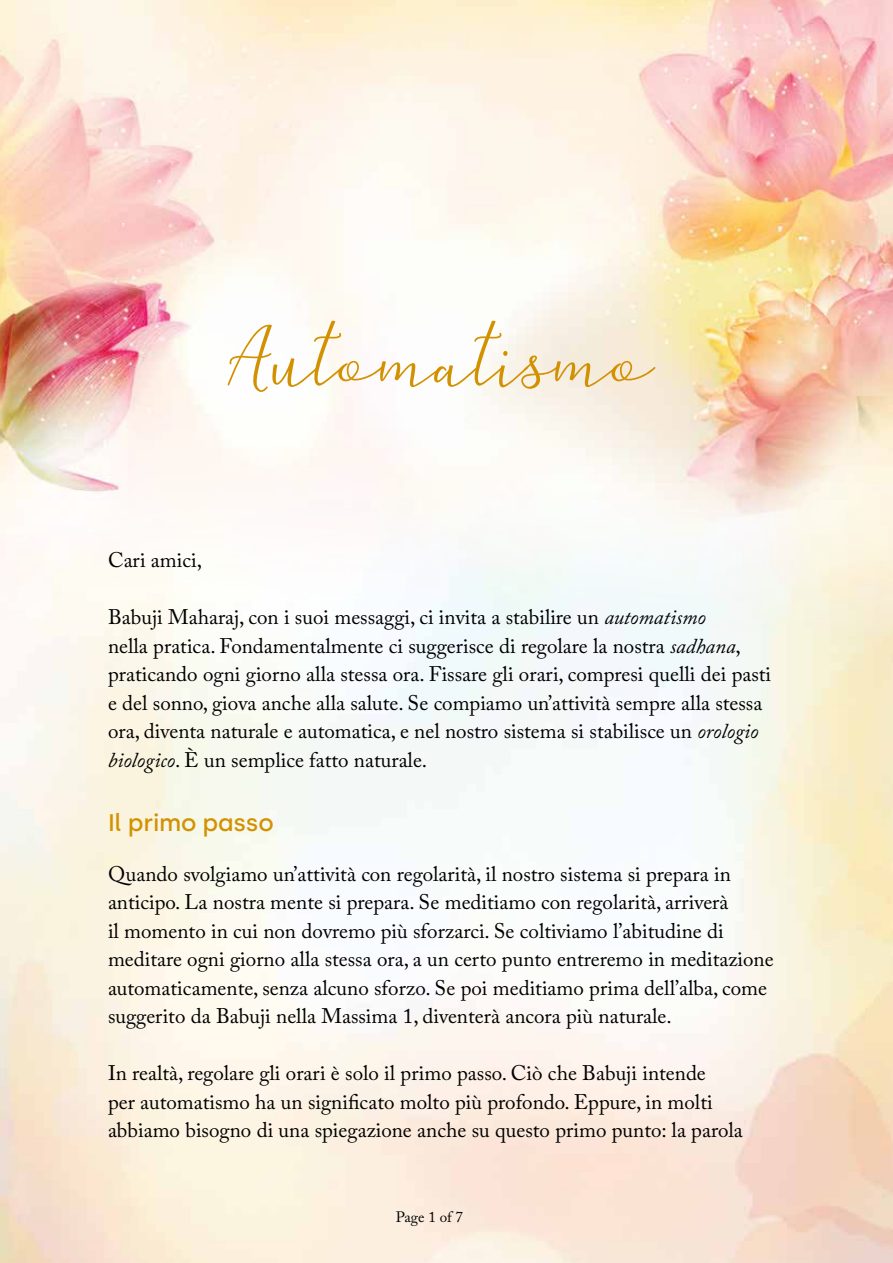
<style>
.page{position:relative;width:893px;height:1263px;background:#fff}
.page>*{position:absolute;margin:0;border:0;box-sizing:border-box;transform-origin:0 0}
.t1{font:85.95px "sidaghis";letter-spacing:-.005em;color:#d29100}
.t2{font:500 24px "Silka";letter-spacing:-.01em;color:#d29100}
.t3{font:21px/28.5px "Adobe Caslon Pro";color:#000}
.t4{font:15px "Adobe Caslon Pro";letter-spacing:-.005em;color:#000}
.s1{font-style:italic}
</style>
<div class="page">
<img style="left:0;top:0;width:893px;height:631px">
<h1 class="t1" style="left:230px;top:305px;width:425px">Automatismo</h1>
<p class="t3" style="left:108px;top:546px;width:96px">Cari amici,</p>
<p class="t3" style="left:108px;top:602px;width:665px">Babuji Maharaj, con i suoi messaggi, ci invita a stabilire un <span class="s1">automatismo<br></span>nella pratica. Fondamentalmente ci suggerisce di regolare la nostra <span class="s1">sadhana</span>, praticando ogni giorno alla stessa ora. Fissare gli orari, compresi quelli dei pasti e del sonno, giova anche alla salute. Se compiamo un’attività sempre alla stessa ora, diventa naturale e automatica, e nel nostro sistema si stabilisce un <span class="s1">orologio biologico</span>. È un semplice fatto naturale.</p>
<p class="t2" style="left:108px;top:808px;width:167px">Il primo passo</p>
<p class="t3" style="left:108px;top:859px;width:667px">Quando svolgiamo un’attività con regolarità, il nostro sistema si prepara in anticipo. La nostra mente si prepara. Se meditiamo con regolarità, arriverà<br>il momento in cui non dovremo più sforzarci. Se coltiviamo l’abitudine di meditare ogni giorno alla stessa ora, a un certo punto entreremo in meditazione automaticamente, senza alcuno sforzo. Se poi meditiamo prima dell’alba, come suggerito da Babuji nella Massima 1, diventerà ancora più naturale.</p>
<p class="t3" style="left:108px;top:1058px;width:636px">In realtà, regolare gli orari è solo il primo passo. Ciò che Babuji intende<br>per automatismo ha un significato molto più profondo. Eppure, in molti abbiamo bisogno di una spiegazione anche su questo primo punto: la parola</p>
<p class="t4" style="left:396px;top:1208px;width:69px">Page 1 of 7</p>
</div>
